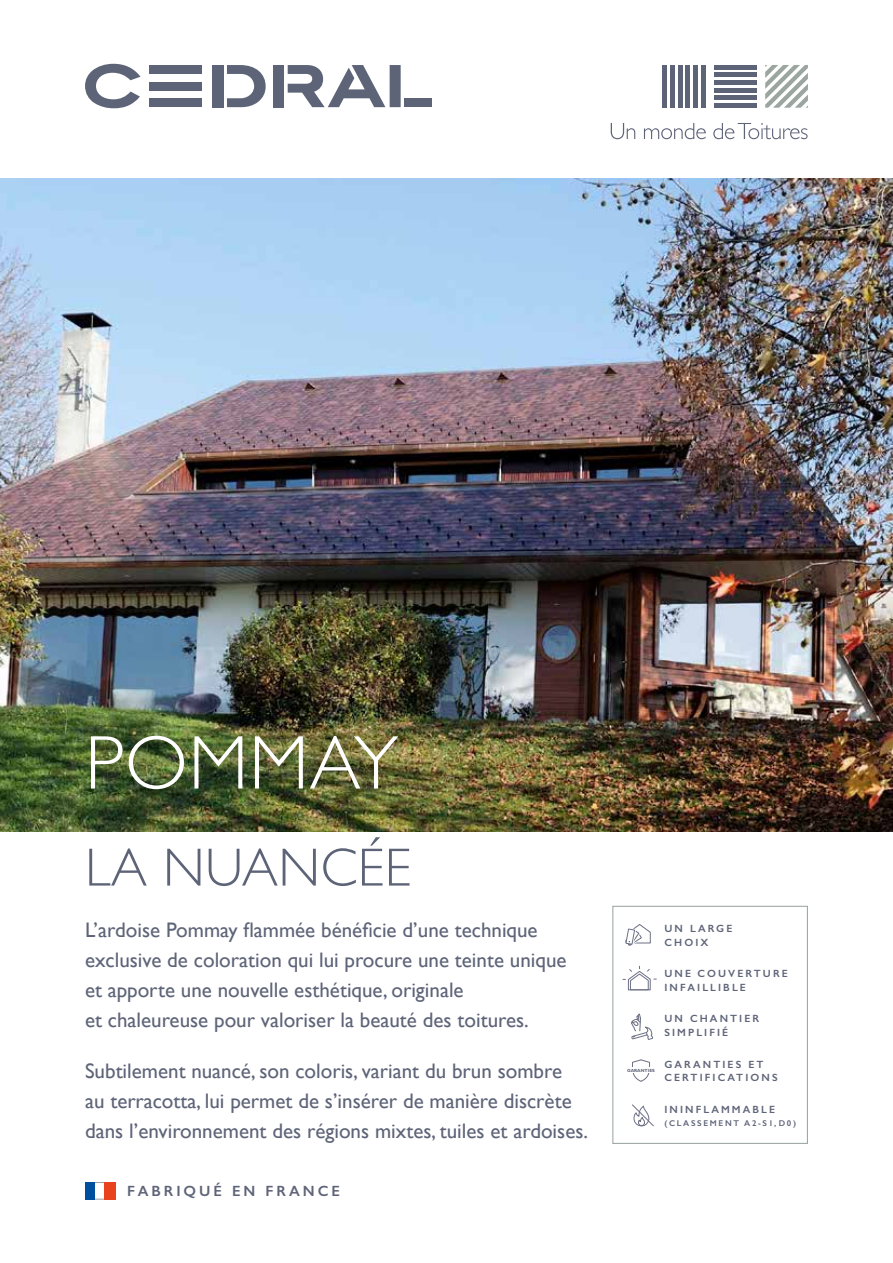
<style>
.page{position:relative;width:893px;height:1263px;background:#fff}
.page>*{position:absolute;margin:0;border:0;box-sizing:border-box;transform-origin:0 0}
.t1{font:300 76.5px "Gill Sans";letter-spacing:.01em;color:#fff}
.t2{font:300 54px "Gill Sans";letter-spacing:.01em;color:#5e6478}
.t3{font:21px/30px "Gill Sans";color:#5e6478}
.t4{font:600 14.85px "Gill Sans";letter-spacing:.2em;color:#5e6478}
.t5{font:600 10.5px/13.6px "Gill Sans";letter-spacing:.2em;color:#5e6478}
.t6{font:600 8.4px "Gill Sans";letter-spacing:.2em;color:#5e6478}
.t7{font:700 4.5px "Gill Sans";color:#5e6478}
</style>
<div class="page">
<svg style="left:85px;top:64px;width:56px;height:44px"></svg>
<div style="left:273px;top:65px;width:11px;height:42px;background:#5e6478"></div>
<div style="left:212px;top:65px;width:11px;height:42px;background:#5e6478"></div>
<svg style="left:227px;top:65px;width:39px;height:42px"></svg>
<div style="left:149px;top:65px;width:52px;height:9px;background:#5e6478"></div>
<div style="left:149px;top:98px;width:52px;height:9px;background:#5e6478"></div>
<div style="left:149px;top:82px;width:52px;height:8px;background:#5e6478"></div>
<div style="left:404px;top:98px;width:28px;height:9px;background:#5e6478"></div>
<svg style="left:288px;top:65px;width:113px;height:42px"></svg>
<div style="left:714px;top:103px;width:43px;height:5px;background:#5e6478"></div>
<hr style="left:714px;top:96px;width:43px;height:4px;background:#5e6478">
<hr style="left:714px;top:88px;width:43px;height:4px;background:#5e6478">
<div style="left:714px;top:80px;width:43px;height:5px;background:#5e6478"></div>
<hr style="left:714px;top:73px;width:43px;height:4px;background:#5e6478">
<hr style="left:714px;top:65px;width:43px;height:4px;background:#5e6478">
<hr style="left:701px;top:65px;width:4px;height:43px;background:#5e6478">
<div style="left:693px;top:65px;width:5px;height:43px;background:#5e6478"></div>
<hr style="left:686px;top:65px;width:4px;height:43px;background:#5e6478">
<hr style="left:678px;top:65px;width:4px;height:43px;background:#5e6478">
<div style="left:670px;top:65px;width:5px;height:43px;background:#5e6478"></div>
<hr style="left:663px;top:65px;width:4px;height:43px;background:#5e6478">
<svg style="left:765px;top:65px;width:43px;height:43px"></svg>
<svg style="left:611px;top:123px;width:24px;height:16px"></svg>
<svg style="left:644px;top:123px;width:62px;height:16px"></svg>
<svg style="left:713px;top:123px;width:95px;height:16px"></svg>
<img style="left:0;top:179px;width:893px;height:652px">
<div style="left:612px;top:906px;width:196px;height:238px;background:#fff;border:1px solid #9ca6a1"></div>
<svg style="left:631px;top:1013px;width:22px;height:27px"></svg>
<svg style="left:623px;top:966px;width:33px;height:25px"></svg>
<svg style="left:625px;top:924px;width:26px;height:22px"></svg>
<svg style="left:632px;top:1104px;width:22px;height:23px"></svg>
<svg style="left:632px;top:1059px;width:18px;height:23px"></svg>
<div style="left:631px;top:1067px;width:20px;height:6px;background:#fff"></div>
<div style="left:85px;top:1182px;width:29px;height:17px;border:1px solid #9d9d9c"></div>
<div style="left:85px;top:1182px;width:10px;height:17px;background:#004f9f"></div>
<div style="left:105px;top:1182px;width:9px;height:17px;background:#e8431d"></div>
<svg style="left:114px;top:1182px;width:2px;height:17px"></svg>
<h1 class="t1" style="left:85px;top:719px;width:315px">POMMAY</h1>
<h2 class="t2" style="left:85px;top:837px;width:328px">LA NUANCÉE</h2>
<p class="t3" style="left:85px;top:914px;width:483px">L’ardoise Pommay flammée bénéficie d’une technique exclusive de coloration qui lui procure une teinte unique et apporte une nouvelle esthétique, originale<br>et chaleureuse pour valoriser la beauté des toitures.</p>
<p class="t3" style="left:85px;top:1056px;width:504px">Subtilement nuancé, son coloris, variant du brun sombre<br>au terracotta, lui permet de s’insérer de manière discrète dans l’environnement des régions mixtes, tuiles et ardoises.</p>
<p class="t4" style="left:127px;top:1182px;width:214px">FABRIQUÉ EN FRANCE</p>
<p class="t5" style="left:664px;top:921px;width:69px">UN LARGE<br>CHOIX</p>
<p class="t5" style="left:664px;top:967px;width:125px">UNE COUVERTURE<br>INFAILLIBLE</p>
<p class="t5" style="left:664px;top:1012px;width:96px">UN CHANTIER<br>SIMPLIFIÉ</p>
<p class="t7" style="left:627px;top:1069px;width:29px">GARANTIES</p>
<p class="t5" style="left:664px;top:1057px;width:115px">GARANTIES ET<br>CERTIFICATIONS</p>
<p class="t5" style="left:664px;top:1102px;width:112px">ININFLAMMABLE</p>
<p class="t6" style="left:664px;top:1118px;width:133px">(CLASSEMENT A2-S1, D0)</p>
</div>
